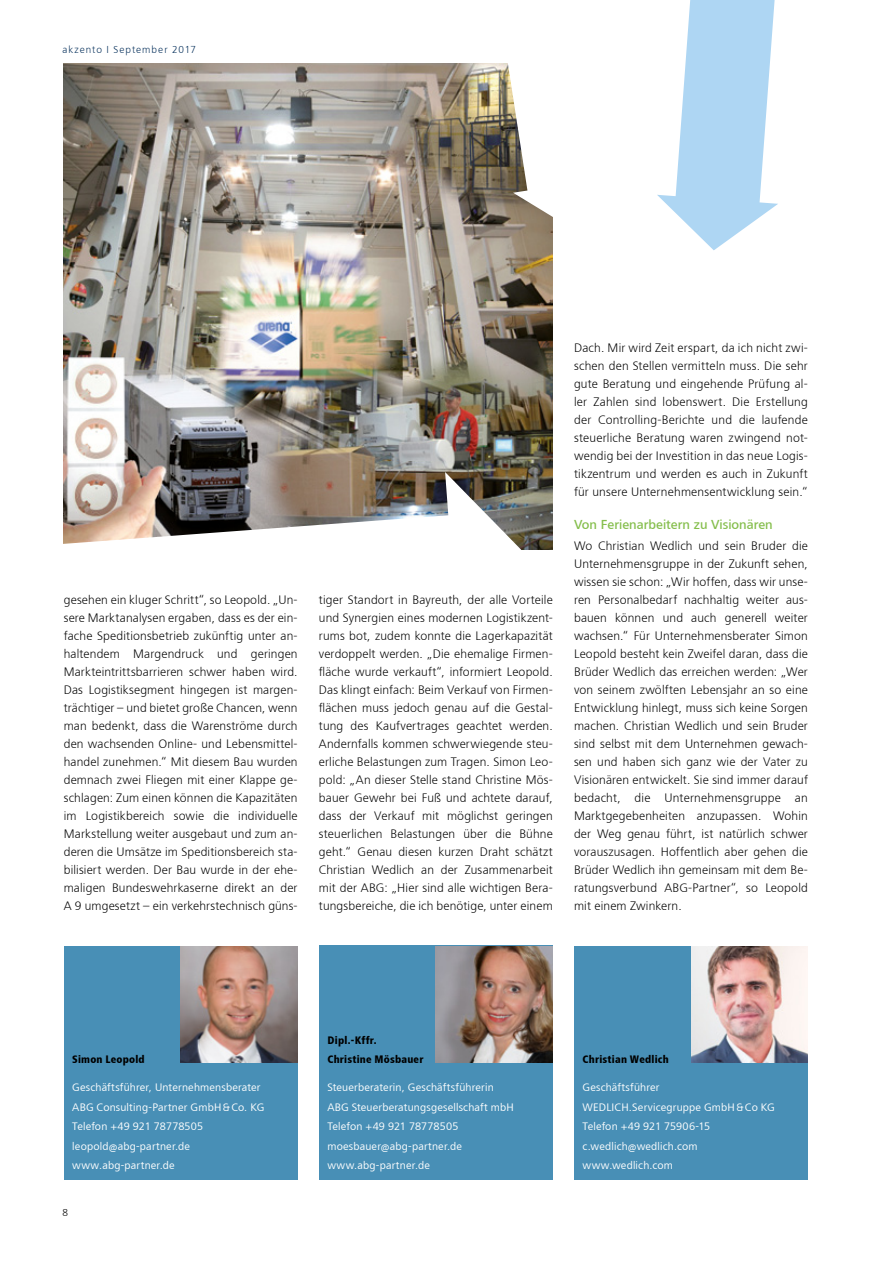
<style>
.page{position:relative;width:893px;height:1263px;background:#fff}
.page>*{position:absolute;margin:0;border:0;box-sizing:border-box;transform-origin:0 0}
.t1{font:500 13.5px "Lino Frutiger Next";color:#85be4c}
.t2{font:300 12.75px/18px "Lino Frutiger Next";letter-spacing:.01em;color:#000;text-align:justify}
.t3{font:11.25px/19.5px "Lino Frutiger Next";letter-spacing:.02em;color:#fff}
.t4{font:800 condensed 11.25px/18.8px "Lino Frutiger Next";letter-spacing:.02em;color:#000}
.t5{font:300 10.5px "Lino Frutiger Next";letter-spacing:.095em;color:#002c58}
.t6{font:300 10.5px "Lino Frutiger Next";color:#000}
</style>
<div class="page">
<div style="left:319px;top:946px;width:234px;height:234px;background:#488fb6"></div>
<img style="left:436px;top:946px;width:117px;height:117px">
<div style="left:574px;top:946px;width:234px;height:234px;background:#488fb6"></div>
<img style="left:691px;top:946px;width:117px;height:117px">
<div style="left:64px;top:946px;width:234px;height:234px;background:#488fb6"></div>
<img style="left:181px;top:946px;width:117px;height:117px">
<img style="left:64px;top:64px;width:489px;height:408px">
<svg style="left:500px;top:63px;width:53px;height:162px"></svg>
<img style="left:63px;top:472px;width:490px;height:78px">
<svg style="left:657px;top:0;width:121px;height:250px"></svg>
<p class="t5" style="left:62px;top:44px;width:135px">akzento I September 2017</p>
<p class="t2" style="left:64px;top:591px;width:235px">gesehen ein kluger Schritt“, so Leopold. „U n&shy;sere Marktanalysen ergaben, dass es der ein&shy;fache Speditionsbetrieb zukünftig unter an&shy;haltendem Margendruck und geringen Markteintrittsbarrieren schwer haben wird.<br>Das Logistiksegment hingegen ist margen&shy;trächtiger – und bietet große Chancen, wenn man bedenkt, dass die Warenströme durch den wachsenden Online- und Lebensmittel&shy;handel zunehmen.“ Mit diesem Bau wurden demnach zwei Fliegen mit einer Klappe ge&shy;schlagen: Zum einen können die Kapazitäten im Logistikbereich sowie die individuelle Markstellung weiter ausgebaut und zum an&shy;deren die U msätze im Speditionsbereich sta&shy;bilisiert werden. Der Bau wurde in der ehe&shy;maligen Bundeswehrkaserne direkt an der A 9 umgesetzt – ein verkehrstechnisch güns-</p>
<p class="t2" style="left:319px;top:591px;width:235px">tiger Standort in Bayreuth, der alle Vorteile und Synergien eines modernen Logistikzent&shy;rums bot, zudem konnte die Lagerkapazität verdoppelt werden. „Die ehemalige Firmen&shy;fläche wurde verkauft“, informiert Leopold.<br>Das klingt einfach: Beim Verkauf von Firmen&shy;flächen muss jedoch genau auf die Gestal&shy;tung des Kaufvertrages geachtet werden.<br>Andernfalls kommen schwerwiegende steu&shy;erliche Belastungen zum Tragen. Simon Leo&shy;pold: „An dieser Stelle stand Christine Mös&shy;bauer Gewehr bei Fuß und achtete darauf, dass der Verkauf mit möglichst geringen steuerlichen Belastungen über die Bühne geht.“ Genau diesen kurzen Draht schätzt Christian Wedlich an der Zusammenarbeit mit der ABG : „Hier sind alle wichtigen Bera&shy;tungsbereiche, die ich benötige, unter einem</p>
<p class="t2" style="left:574px;top:339px;width:235px">Dach. Mir wird Zeit erspart, da ich nicht zwi&shy;schen den Stellen vermitteln muss. Die sehr gute Beratung und eingehende Prüfung al&shy;ler Zahlen sind lobenswert. Die Erstellung der Controlling-Berichte und die laufende steuerliche Beratung waren zwingend not&shy;wendig bei der Investition in das neue Logis&shy;tikzentrum und werden es auch in Zukunft für unsere U nternehmensentwicklung sein.“</p>
<p class="t1" style="left:574px;top:517px;width:200px">Von Ferienarbeitern zu Visionären</p>
<p class="t2" style="left:574px;top:537px;width:235px">Wo Christian Wedlich und sein Bruder die U nternehmensgruppe in der Zukunft sehen, wissen sie schon: „Wir hoffen, dass wir unse&shy;ren Personalbedarf nachhaltig weiter aus&shy;bauen können und auch generell weiter wachsen.“ Für U nternehmensberater Simon Leopold besteht kein Zweifel daran, dass die Brüder Wedlich das erreichen werden: „Wer von seinem zwölften Lebensjahr an so eine Entwicklung hinlegt, muss sich keine Sorgen machen. Christian Wedlich und sein Bruder sind selbst mit dem U nternehmen gewach&shy;sen und haben sich ganz wie der Vater zu Visionären entwickelt. Sie sind immer darauf bedacht, die U nternehmensgruppe an Marktgegebenheiten anzupassen. Wohin der Weg genau führt, ist natürlich schwer vorauszusagen. Hoffentlich aber gehen die Brüder Wedlich ihn gemeinsam mit dem Be&shy;ratungsverbund ABG</p>
<p class="t2" style="left:688px;top:879px;width:121px">-Partner“, so Leopold</p>
<p class="t2" style="left:574px;top:897px;width:109px">mit einem Zwinkern.</p>
<p class="t4" style="left:72px;top:1050px;width:74px">Simon Leopold</p>
<p class="t3" style="left:72px;top:1078px;width:190px">Geschäftsführer, Unternehmensberater<br>ABG Consulting-Partner GmbH &amp; Co. KG<br>Telefon +49 921 78778505 leopold@abg-partner.de www.abg-partner.de</p>
<p class="t6" style="left:63px;top:1206px;width:7px">8</p>
<p class="t4" style="left:327px;top:1031px;width:98px">Dipl.-Kffr.<br>Christine Mösbauer</p>
<p class="t3" style="left:327px;top:1078px;width:186px">Steuerberaterin, Geschäftsführerin<br>ABG Steuerberatungsgesellschaft mbH<br>Telefon +49 921 78778505 moesbauer@abg-partner.de www.abg-partner.de</p>
<p class="t3" style="left:583px;top:1078px;width:79px">Geschäftsführer<br>WEDLICH</p>
<p class="t4" style="left:583px;top:1050px;width:88px">Christian Wedlich</p>
<p class="t3" style="left:583px;top:1097px;width:186px;text-indent:46px">.Servicegruppe GmbH &amp; Co KG<br>Telefon +49 921 75906-15 c.wedlich@wedlich.com www.wedlich.com</p>
</div>
